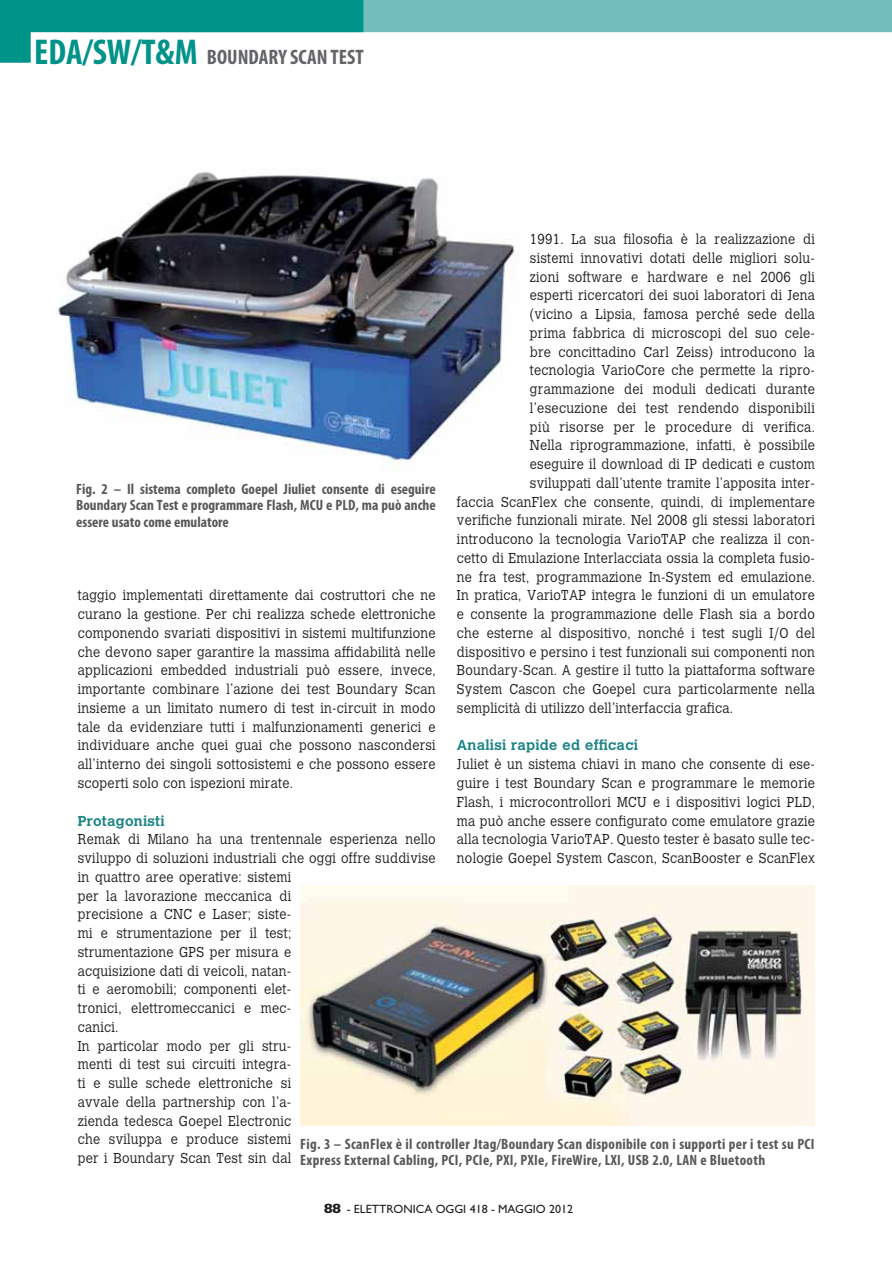
<style>
.page{position:relative;width:892px;height:1266px;background:#fff}
.page>*{position:absolute;margin:0;border:0;box-sizing:border-box;transform-origin:0 0}
.t1{font:700 condensed 21px "Myriad";color:#626467}
.t2{font:700 condensed 15px/16.5px "Myriad Pro";letter-spacing:.02em;color:#58595b}
.t3{font:300 14.25px/18.8px "Calvert";letter-spacing:.02em;color:#231f20;text-align:justify;scale:.9 1}
.t4{font:700 14.25px "Calvert";letter-spacing:.02em;color:#1b8385}
.t5{font:12px "Gill Sans";color:#231f20}
.s1{font-size:36px;color:#00938a}
.s2{font-weight:800;font-size:13.5px}
</style>
<div class="page">
<div style="left:78px;top:0;width:814px;height:32px;background:#72bcbb"></div>
<div style="left:0;top:0;width:363px;height:32px;background:#00938a"></div>
<div style="left:0;top:0;width:31px;height:63px;background:#00938a"></div>
<img style="left:53px;top:172px;width:462px;height:299px">
<img style="left:300px;top:885px;width:514px;height:240px">
<h1 class="t1" style="left:34px;top:50px;width:331px"><span class="s1">EDA/SW/T&amp;M</span> BOUNDARY SCAN TEST</h1>
<p class="t3" style="left:530px;top:231px;width:318px">1991. La sua filosofia è la realizzazione di</p>
<p class="t3" style="left:530px;top:249px;width:318px">sistemi innovativi dotati delle migliori solu-</p>
<p class="t3" style="left:530px;top:268px;width:318px">zioni software e hardware e nel 2006 gli</p>
<p class="t3" style="left:530px;top:287px;width:318px">esperti ricercatori dei suoi laboratori di Jena</p>
<p class="t3" style="left:530px;top:306px;width:318px">(vicino a Lipsia, famosa perché sede della</p>
<p class="t3" style="left:530px;top:324px;width:318px">prima fabbrica di microscopi del suo cele-</p>
<p class="t3" style="left:530px;top:343px;width:318px">bre concittadino Carl Zeiss) introducono la</p>
<p class="t3" style="left:530px;top:362px;width:318px">tecnologia VarioCore che permette la ripro-</p>
<p class="t3" style="left:530px;top:381px;width:318px">grammazione dei moduli dedicati durante</p>
<p class="t3" style="left:530px;top:399px;width:318px">l’esecuzione dei test rendendo disponibili</p>
<p class="t3" style="left:530px;top:418px;width:318px">più risorse per le procedure di verifica.</p>
<p class="t3" style="left:530px;top:437px;width:318px">Nella riprogrammazione, infatti, è possibile</p>
<p class="t3" style="left:530px;top:456px;width:318px">eseguire il download di IP dedicati e custom</p>
<p class="t3" style="left:530px;top:474px;width:318px">sviluppati dall’utente tramite l’apposita inter-</p>
<p class="t3" style="left:457px;top:493px;width:399px">faccia ScanFlex che consente, quindi, di implementare</p>
<p class="t3" style="left:457px;top:512px;width:399px">verifiche funzionali mirate. Nel 2008 gli stessi laboratori</p>
<p class="t3" style="left:457px;top:531px;width:399px">introducono la tecnologia VarioTAP che realizza il con-</p>
<p class="t3" style="left:457px;top:549px;width:399px">cetto di Emulazione Interlacciata ossia la completa fusio-</p>
<p class="t3" style="left:457px;top:568px;width:399px">ne fra test, programmazione In-System ed emulazione.</p>
<p class="t3" style="left:457px;top:587px;width:399px">In pratica, VarioTAP integra le funzioni di un emulatore</p>
<p class="t3" style="left:457px;top:606px;width:399px">e consente la programmazione delle Flash sia a bordo</p>
<p class="t3" style="left:457px;top:624px;width:399px">che esterne al dispositivo, nonché i test sugli I/O del</p>
<p class="t3" style="left:457px;top:643px;width:399px">dispositivo e persino i test funzionali sui componenti non</p>
<p class="t3" style="left:457px;top:662px;width:399px">Boundary-Scan. A gestire il tutto la piattaforma software</p>
<p class="t3" style="left:457px;top:681px;width:399px">System Cascon che Goepel cura particolarmente nella</p>
<p class="t3" style="left:457px;top:699px;width:308px">semplicità di utilizzo dell’interfaccia grafica.</p>
<p class="t4" style="left:457px;top:740px;width:183px">Analisi rapide ed efficaci</p>
<p class="t3" style="left:457px;top:756px;width:399px">Juliet è un sistema chiavi in mano che consente di ese&shy;guire i test Boundary Scan e programmare le memorie Flash, i microcontrollori MCU e i dispositivi logici PLD, ma può anche essere configurato come emulatore grazie alla tecnologia VarioTAP. Questo tester è basato sulle tec&shy;nologie Goepel System Cascon, ScanBooster e ScanFlex</p>
<p class="t2" style="left:76px;top:482px;width:361px;text-align:justify">Fig. 2 – Il sistema completo Goepel Jiuliet consente di eseguire Boundary Scan Test e programmare Flash, MCU e PLD, ma può anche essere usato come emulatore</p>
<p class="t3" style="left:78px;top:587px;width:399px">taggio implementati direttamente dai costruttori che ne curano la gestione. Per chi realizza schede elettroniche componendo svariati dispositivi in sistemi multifunzione che devono saper garantire la massima affidabilità nelle applicazioni embedded industriali può essere, invece, importante combinare l’azione dei test Boundary Scan insieme a un limitato numero di test in-circuit in modo tale da evidenziare tutti i malfunzionamenti generici e individuare anche quei guai che possono nascondersi all’interno dei singoli sottosistemi e che possono essere scoperti solo con ispezioni mirate.</p>
<p class="t4" style="left:78px;top:815px;width:88px">Protagonisti</p>
<p class="t3" style="left:78px;top:831px;width:399px;text-align:left">Remak di Milano ha una trentennale esperienza nello sviluppo di soluzioni industriali che oggi offre suddivise in quattro aree operative: sistemi<br>per la lavorazione meccanica di<br>precisione a CNC e Laser; siste-<br>mi e strumentazione per il test;<br>strumentazione GPS per misura e<br>acquisizione dati di veicoli, natan-<br>ti e aeromobili; componenti elet-<br>tronici, elettromeccanici e mec-<br>canici.<br>In particolar modo per gli stru-<br>menti di test sui circuiti integra-<br>ti e sulle schede elettroniche si<br>avvale della partnership con l’a-<br>zienda tedesca Goepel Electronic<br>che sviluppa e produce sistemi<br>per i Boundary Scan Test sin dal</p>
<p class="t2" style="left:300px;top:1137px;width:516px">Fig. 3 – ScanFlex è il controller Jtag/Boundary Scan disponibile con i supporti per i test su PCI<br>Express External Cabling, PCI, PCIe, PXI, PXIe, FireWire, LXI, USB 2.0, LAN e Bluetooth</p>
<p class="t5" style="left:324px;top:1204px;width:251px"><span class="s2">88</span> - ELETTRONICA OGGI 418 - MAGGIO 2012</p>
</div>
